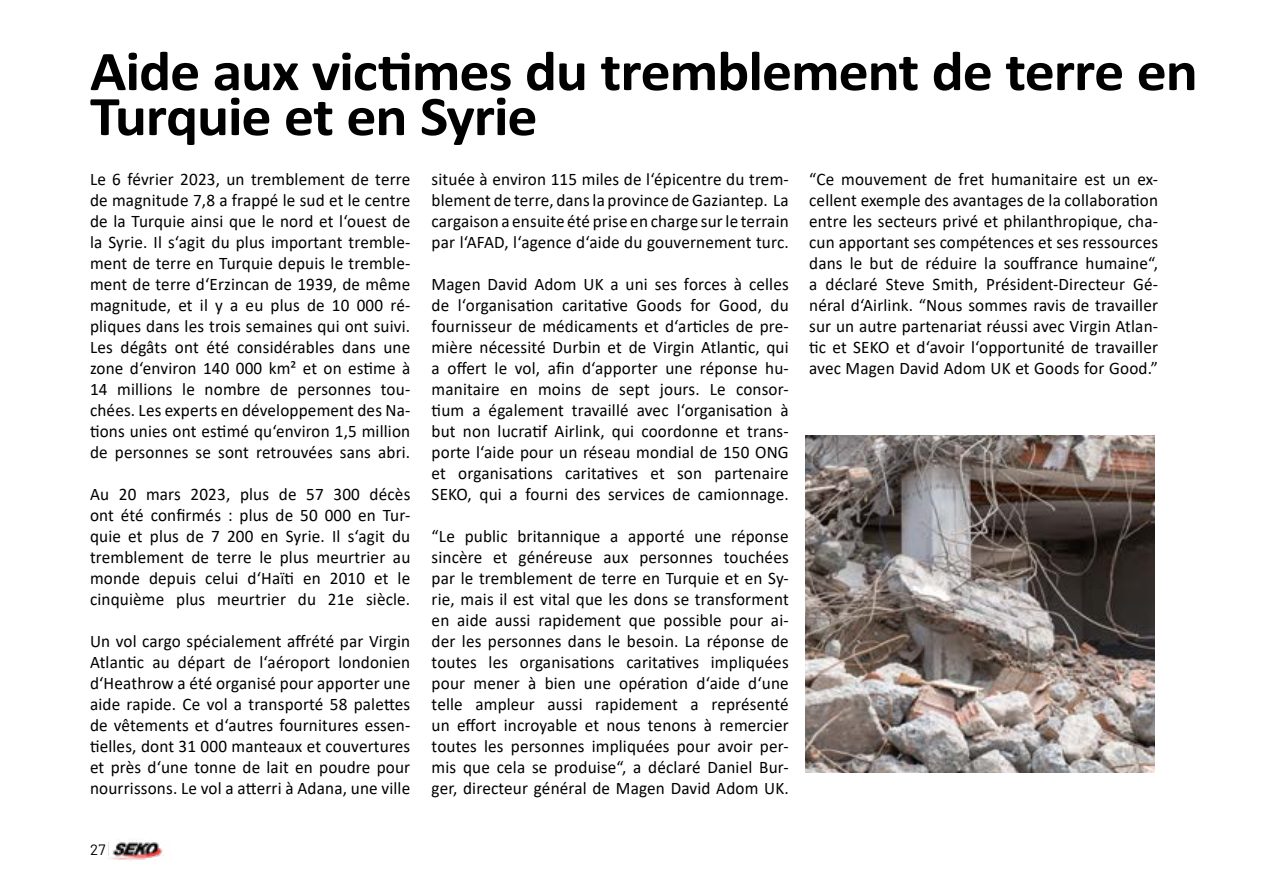
<style>
.page{position:relative;width:1263px;height:893px;background:#fff}
.page>*{position:absolute;margin:0;border:0;box-sizing:border-box;transform-origin:0 0}
.t1{font:700 56.4px/45px "Calibri";letter-spacing:-.02em;color:#000;scale:1.06 1}
.t2{font:17.7px/21px "Calibri";letter-spacing:.01em;color:#000;text-align:justify}
.t3{font:15px "Barlow";color:#000}
.s1{font-weight:300;font-size:16.5px;color:#9d9d9c}
</style>
<div class="page">
<img style="left:806px;top:435px;width:349px;height:337px">
<img style="left:110px;top:841px;width:53px;height:20px">
<h1 class="t1" style="left:90px;top:48px;width:1047px">Aide aux victimes du tremblement de terre en<br>Turquie et en Syrie</h1>
<p class="t2" style="left:432px;top:168px;width:359px">située à environ 115 miles de l‘épicentre du trem&shy;blement de terre, dans la province de Gaziantep. La cargaison a ensuite été prise en charge sur le terrain par l‘AFAD, l‘agence d‘aide du gouvernement turc.</p>
<p class="t2" style="left:432px;top:273px;width:359px">Magen David Adom UK a uni ses forces à celles de l‘organisation caritative Goods for Good, du fournisseur de médicaments et d‘articles de pre&shy;mière nécessité Durbin et de Virgin Atlantic, qui a offert le vol, afin d‘apporter une réponse hu&shy;manitaire en moins de sept jours. Le consor&shy;tium a également travaillé avec l‘organisation à but non lucratif Airlink, qui coordonne et trans&shy;porte l‘aide pour un réseau mondial de 150 ONG et organisations caritatives et son partenaire SEKO, qui a fourni des services de camionnage.</p>
<p class="t2" style="left:432px;top:525px;width:359px">“Le public britannique a apporté une réponse sincère et généreuse aux personnes touchées par le tremblement de terre en Turquie et en Sy&shy;rie, mais il est vital que les dons se transforment en aide aussi rapidement que possible pour ai&shy;der les personnes dans le besoin. La réponse de toutes les organisations caritatives impliquées pour mener à bien une opération d‘aide d‘une telle ampleur aussi rapidement a représenté un effort incroyable et nous tenons à remercier toutes les personnes impliquées pour avoir per&shy;mis que cela se produise“, a déclaré Daniel Bur&shy;ger, directeur général de Magen David Adom UK.</p>
<p class="t2" style="left:90px;top:168px;width:322px">Le 6 février 2023, un tremblement de terre de magnitude 7,8 a frappé le sud et le centre de la Turquie ainsi que le nord et l‘ouest de la Syrie. Il s‘agit du plus important tremble&shy;ment de terre en Turquie depuis le tremble&shy;ment de terre d‘Erzincan de 1939, de même magnitude, et il y a eu plus de 10 000 ré&shy;pliques dans les trois semaines qui ont suivi.<br>Les dégâts ont été considérables dans une zone d‘environ 140 000 km² et on estime à 14 millions le nombre de personnes tou&shy;chées. Les experts en développement des Na&shy;tions unies ont estimé qu‘environ 1,5 million de personnes se sont retrouvées sans abri.</p>
<p class="t2" style="left:90px;top:483px;width:322px">Au 20 mars 2023, plus de 57 300 décès ont été confirmés : plus de 50 000 en Tur&shy;quie et plus de 7 200 en Syrie. Il s‘agit du tremblement de terre le plus meurtrier au monde depuis celui d‘Haïti en 2010 et le cinquième plus meurtrier du 21e siècle.</p>
<p class="t2" style="left:90px;top:630px;width:322px">Un vol cargo spécialement affrété par Virgin Atlantic au départ de l‘aéroport londonien d‘Heathrow a été organisé pour apporter une aide rapide. Ce vol a transporté 58 palettes de vêtements et d‘autres fournitures essen&shy;tielles, dont 31 000 manteaux et couvertures et près d‘une tonne de lait en poudre pour nourrissons. Le vol a atterri à Adana, une ville</p>
<p class="t2" style="left:809px;top:168px;width:350px">“Ce mouvement de fret humanitaire est un ex&shy;cellent exemple des avantages de la collaboration entre les secteurs privé et philanthropique, cha&shy;cun apportant ses compétences et ses ressources dans le but de réduire la souffrance humaine“, a déclaré Steve Smith, Président-Directeur Gé&shy;néral d‘Airlink. “Nous sommes ravis de travailler sur un autre partenariat réussi avec Virgin Atlan&shy;tic et SEKO et d‘avoir l‘opportunité de travailler avec Magen David Adom UK et Goods for Good.”</p>
<p class="t3" style="left:90px;top:839px;width:21px">27<span class="s1">|</span></p>
</div>
